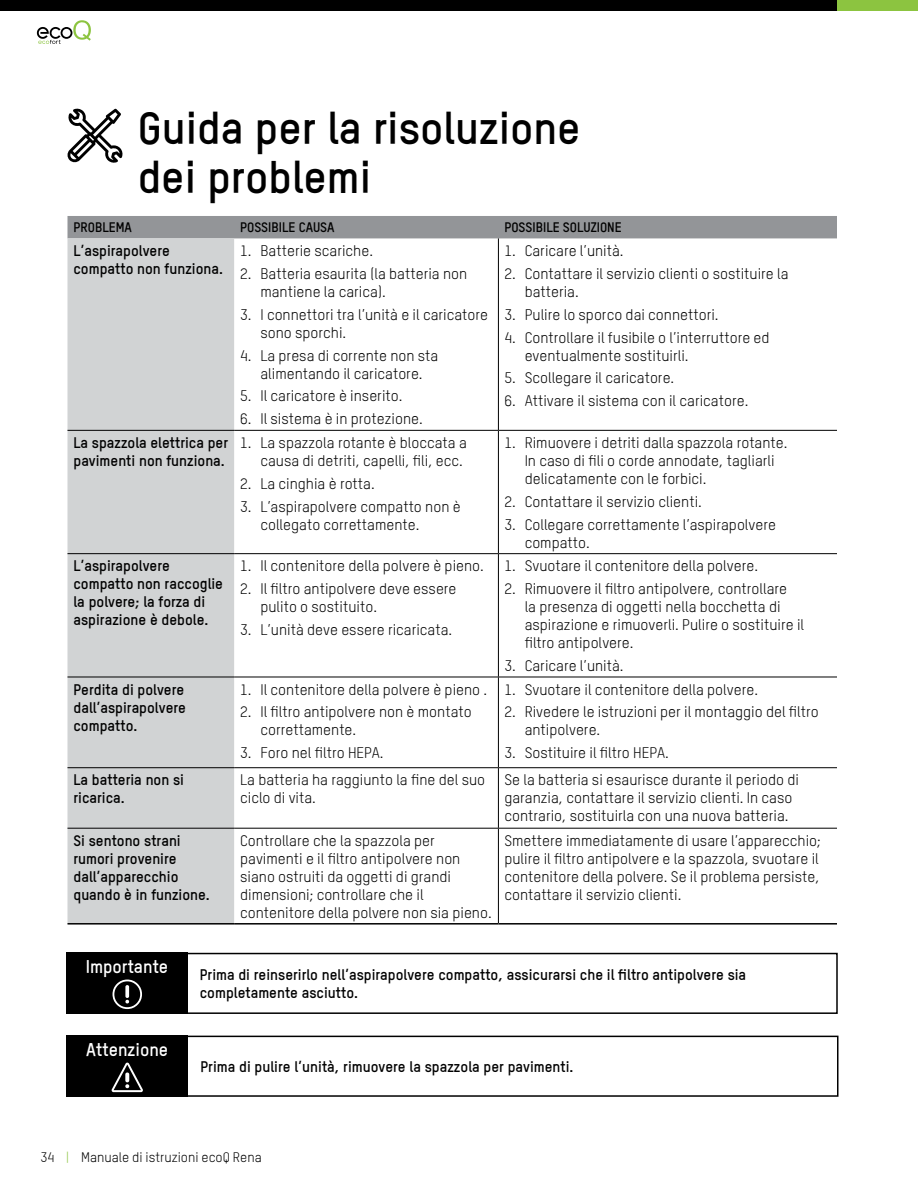
<style>
.page{position:relative;width:918px;height:1188px;background:#fff}
.page>*{position:absolute;margin:0;border:0;box-sizing:border-box;transform-origin:0 0}
.t1{font:700 45px/49.5px "TSTAR";color:#000}
.t2{font:700 18px "TSTAR";color:#fff}
.t3{font:15px/18px "TSTAR";color:#000}
.t4{font:700 15px/18px "TSTAR";color:#000}
.t5{font:700 13.5px "TSTAR";color:#000}
.t6{font:13.5px "TSTAR";color:#000}
.s1{color:#8cc440}
</style>
<div class="page">
<div style="left:837px;top:0;width:81px;height:11px;background:#8cc440"></div>
<div style="left:0;top:0;width:837px;height:11px;background:#000"></div>
<svg style="left:37px;top:20px;width:54px;height:24px"></svg>
<div style="left:68px;top:216px;width:769px;height:22px;background:#939598"></div>
<div style="left:68px;top:238px;width:166px;height:685px;background:#d1d3d4"></div>
<hr style="left:68px;top:923px;width:166px;height:2px;background:#000">
<hr style="left:234px;top:923px;width:264px;height:2px;background:#000">
<hr style="left:498px;top:923px;width:339px;height:2px;background:#000">
<hr style="left:68px;top:430px;width:166px;height:1px;background:#000">
<hr style="left:234px;top:430px;width:264px;height:1px;background:#000">
<hr style="left:498px;top:430px;width:339px;height:1px;background:#000">
<hr style="left:68px;top:553px;width:166px;height:1px;background:#000">
<hr style="left:234px;top:553px;width:264px;height:1px;background:#000">
<hr style="left:498px;top:553px;width:339px;height:1px;background:#000">
<hr style="left:68px;top:677px;width:166px;height:1px;background:#000">
<hr style="left:234px;top:677px;width:264px;height:1px;background:#000">
<hr style="left:498px;top:677px;width:339px;height:1px;background:#000">
<hr style="left:68px;top:767px;width:166px;height:1px;background:#000">
<hr style="left:234px;top:767px;width:264px;height:1px;background:#000">
<hr style="left:498px;top:767px;width:339px;height:1px;background:#000">
<hr style="left:68px;top:828px;width:166px;height:1px;background:#000">
<hr style="left:234px;top:828px;width:264px;height:1px;background:#000">
<hr style="left:498px;top:828px;width:339px;height:1px;background:#000">
<hr style="left:498px;top:238px;width:1px;height:192px;background:#000">
<hr style="left:498px;top:431px;width:1px;height:122px;background:#000">
<hr style="left:498px;top:554px;width:1px;height:123px;background:#000">
<hr style="left:498px;top:677px;width:1px;height:90px;background:#000">
<hr style="left:498px;top:768px;width:1px;height:60px;background:#000">
<hr style="left:498px;top:829px;width:1px;height:94px;background:#000">
<svg style="left:67px;top:108px;width:56px;height:55px"></svg>
<div style="left:67px;top:953px;width:771px;height:61px;border:2px solid #000"></div>
<div style="left:67px;top:953px;width:121px;height:61px;background:#000"></div>
<svg style="left:113px;top:980px;width:29px;height:29px"></svg>
<div style="left:68px;top:1036px;width:770px;height:61px;border:2px solid #000"></div>
<div style="left:67px;top:1036px;width:121px;height:61px;background:#000"></div>
<svg style="left:112px;top:1063px;width:31px;height:29px"></svg>
<h1 class="t1" style="left:138px;top:102px;width:445px">Guida per la risoluzione dei problemi</h1>
<p class="t5" style="left:74px;top:219px;width:60px">PROBLEMA</p>
<p class="t5" style="left:240px;top:219px;width:96px">POSSIBILE CAUSA</p>
<p class="t5" style="left:504px;top:219px;width:119px">POSSIBILE SOLUZIONE</p>
<p class="t4" style="left:74px;top:242px;width:151px">L’aspirapolvere compatto non funziona.</p>
<p class="t3" style="left:240px;top:242px;width:134px">1. Batterie scariche.</p>
<p class="t3" style="left:504px;top:242px;width:121px">1. Caricare l’unità.</p>
<p class="t3" style="left:525px;top:264px;width:265px;text-indent:-20px">2. Contattare il servizio clienti o sostituire la batteria.</p>
<p class="t3" style="left:504px;top:305px;width:216px">3. Pulire lo sporco dai connettori.</p>
<p class="t3" style="left:525px;top:328px;width:246px;text-indent:-20px">4. Controllare il fusibile o l’interruttore ed eventualmente sostituirli.</p>
<p class="t3" style="left:504px;top:369px;width:171px">5. Scollegare il caricatore.</p>
<p class="t3" style="left:504px;top:392px;width:246px">6. Attivare il sistema con il caricatore.</p>
<p class="t3" style="left:260px;top:264px;width:208px;text-indent:-20px">2. Batteria esaurita (la batteria non mantiene la carica).</p>
<p class="t3" style="left:260px;top:305px;width:229px;text-indent:-20px">3. I connettori tra l’unità e il caricatore sono sporchi.</p>
<p class="t3" style="left:240px;top:346px;width:200px;text-align:center">4. La presa di corrente non sta alimentando il caricatore.</p>
<p class="t3" style="left:240px;top:387px;width:164px">5. Il caricatore è inserito.</p>
<p class="t3" style="left:240px;top:410px;width:184px">6. Il sistema è in protezione.</p>
<p class="t4" style="left:74px;top:433px;width:156px">La spazzola elettrica per pavimenti non funziona.</p>
<p class="t3" style="left:240px;top:434px;width:228px;text-align:right">1. La spazzola rotante è bloccata a causa di detriti, capelli, fili, ecc.</p>
<p class="t3" style="left:240px;top:474px;width:136px">2. La cinghia è rotta.</p>
<p class="t3" style="left:260px;top:497px;width:202px;text-indent:-20px">3. L’aspirapolvere compatto non è collegato correttamente.</p>
<p class="t4" style="left:74px;top:557px;width:151px">L’aspirapolvere compatto non raccoglie la polvere; la forza di aspirazione è debole.</p>
<p class="t3" style="left:240px;top:557px;width:245px">1. Il contenitore della polvere è pieno.</p>
<p class="t3" style="left:260px;top:580px;width:198px;text-indent:-20px">2. Il filtro antipolvere deve essere pulito o sostituito.</p>
<p class="t3" style="left:240px;top:621px;width:214px">3. L’unità deve essere ricaricata.</p>
<p class="t4" style="left:74px;top:680px;width:114px;text-align:justify">Perdita di polvere dall’aspirapolvere compatto.</p>
<p class="t3" style="left:240px;top:680px;width:249px">1. Il contenitore della polvere è pieno .</p>
<p class="t3" style="left:260px;top:703px;width:213px;text-indent:-20px">2. Il filtro antipolvere non è montato correttamente.</p>
<p class="t3" style="left:240px;top:744px;width:145px">3. Foro nel filtro HEPA.</p>
<p class="t3" style="left:525px;top:434px;width:264px;text-indent:-20px">1. Rimuovere i detriti dalla spazzola rotante.<br>In caso di fili o corde annodate, tagliarli delicatamente con le forbici.</p>
<p class="t3" style="left:504px;top:492px;width:199px">2. Contattare il servizio clienti.</p>
<p class="t3" style="left:525px;top:515px;width:253px;text-indent:-20px">3. Collegare correttamente l’aspirapolvere compatto.</p>
<p class="t3" style="left:504px;top:557px;width:255px">1. Svuotare il contenitore della polvere.</p>
<p class="t3" style="left:525px;top:580px;width:281px;text-indent:-20px">2. Rimuovere il filtro antipolvere, controllare<br>la presenza di oggetti nella bocchetta di aspirazione e rimuoverli. Pulire o sostituire il filtro antipolvere.</p>
<p class="t3" style="left:504px;top:657px;width:121px">3. Caricare l’unità.</p>
<p class="t3" style="left:504px;top:680px;width:255px">1. Svuotare il contenitore della polvere.</p>
<p class="t3" style="left:525px;top:703px;width:296px;text-indent:-20px">2. Rivedere le istruzioni per il montaggio del filtro antipolvere.</p>
<p class="t3" style="left:504px;top:744px;width:166px">3. Sostituire il filtro HEPA.</p>
<p class="t4" style="left:74px;top:771px;width:112px">La batteria non si ricarica.</p>
<p class="t3" style="left:240px;top:771px;width:247px">La batteria ha raggiunto la fine del suo ciclo di vita.</p>
<p class="t3" style="left:504px;top:771px;width:296px">Se la batteria si esaurisce durante il periodo di garanzia, contattare il servizio clienti. In caso contrario, sostituirla con una nuova batteria.</p>
<p class="t4" style="left:74px;top:831px;width:138px">Si sentono strani rumori provenire dall’apparecchio quando è in funzione.</p>
<p class="t3" style="left:240px;top:831px;width:253px">Controllare che la spazzola per pavimenti e il filtro antipolvere non siano ostruiti da oggetti di grandi dimensioni; controllare che il contenitore della polvere non sia pieno.</p>
<p class="t3" style="left:504px;top:831px;width:318px">Smettere immediatamente di usare l’apparecchio; pulire il filtro antipolvere e la spazzola, svuotare il contenitore della polvere. Se il problema persiste, contattare il servizio clienti.</p>
<p class="t2" style="left:86px;top:956px;width:84px">Importante</p>
<p class="t2" style="left:86px;top:1039px;width:83px">Attenzione</p>
<p class="t4" style="left:200px;top:966px;width:548px">Prima di reinserirlo nell’aspirapolvere compatto, assicurarsi che il filtro antipolvere sia completamente asciutto.</p>
<p class="t4" style="left:201px;top:1057px;width:374px">Prima di pulire l’unità, rimuovere la spazzola per pavimenti.</p>
<p class="t6" style="left:40px;top:1149px;width:223px">34 <span class="s1">|</span> Manuale di istruzioni ecoQ Rena</p>
</div>
